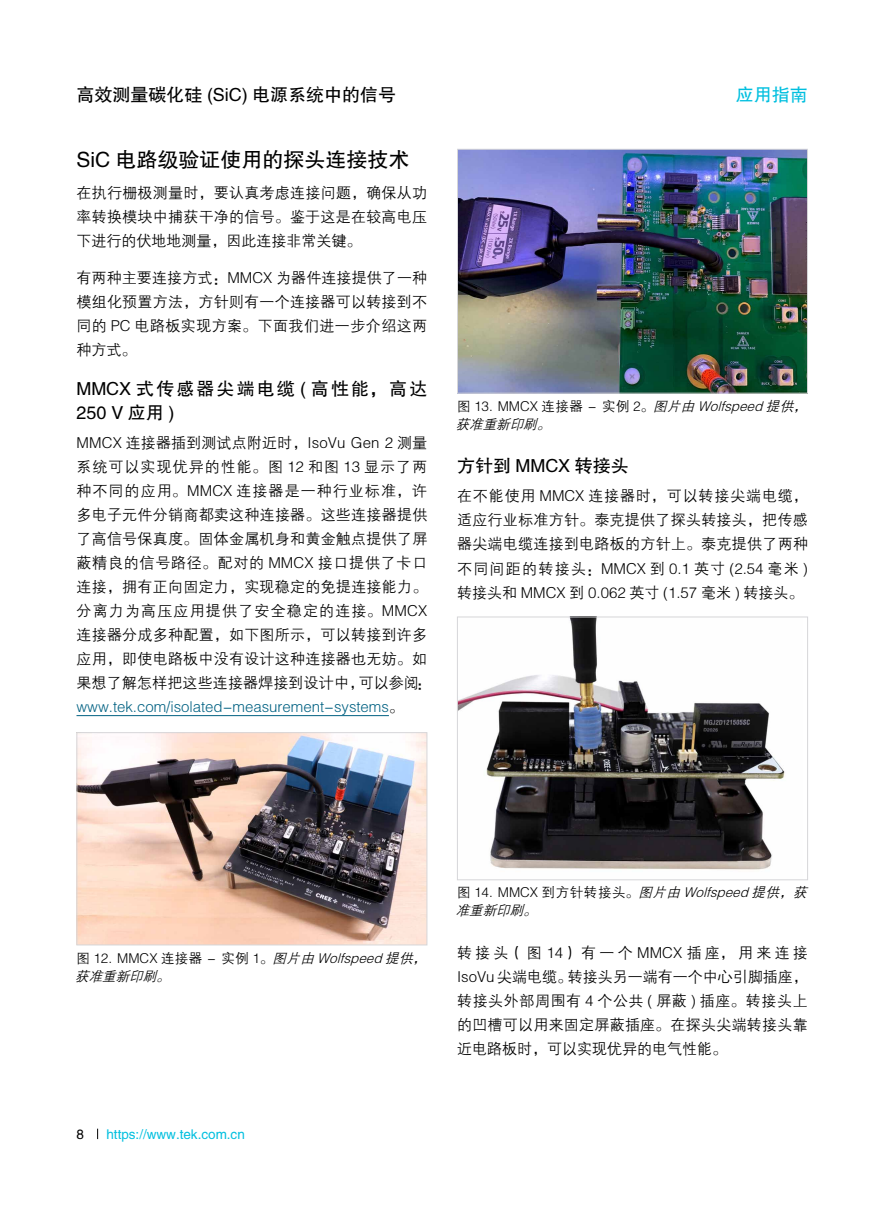
<style>
.page{position:relative;width:893px;height:1212px;background:#fff}
.page>*{position:absolute;margin:0;border:0;box-sizing:border-box;transform-origin:0 0}
.t1{font:21px "FZHTJW GB1 0";color:#000}
.t2{font:18px "FZHTJW GB1 0";color:#000}
.t3{font:18px/24px "FZHTJW GB1 0";letter-spacing:.115em;color:#000}
.t4{font:18px "FZHTJW GB1 0";color:#00bfdf}
.t5{font:15px/24px "FZZDXJW GB1 0";letter-spacing:.02em;color:#000;text-align:justify}
.t6{font:italic 13.5px/18px "FZZDXJW GB1 0";color:#000}
.t7{font:13.5px "FZHTJW GB1 0";color:#00bfdf}
.t8{font:13.5px "FZHTJW GB1 0";color:#000}
.s1{color:#006182}
.s2{font-style:normal}
</style>
<div class="page">
<hr style="left:76px;top:715px;width:313px;height:1px;background:#006182">
<img style="left:78px;top:734px;width:347px;height:209px">
<div style="left:76px;top:732px;width:351px;height:213px;border:1px solid #d6d6d9"></div>
<img style="left:459px;top:151px;width:347px;height:241px">
<div style="left:457px;top:149px;width:351px;height:245px;border:1px solid #d6d6d9"></div>
<img style="left:459px;top:619px;width:326px;height:251px">
<div style="left:457px;top:617px;width:351px;height:263px;border:1px solid #d6d6d9"></div>
<p class="t2" style="left:76px;top:84px;width:321px">高效测量碳化硅 (SiC) 电源系统中的信号</p>
<p class="t4" style="left:736px;top:84px;width:73px">应用指南</p>
<h1 class="t1" style="left:76px;top:148px;width:334px">SiC 电路级验证使用的探头连接技术</h1>
<p class="t5" style="left:76px;top:182px;width:352px">在执行栅极测量时，要认真考虑连接问题，确保从功率转换模块中捕获干净的信号。鉴于这是在较高电压下进行的伏地地测量，因此连接非常关键。</p>
<p class="t5" style="left:76px;top:266px;width:352px">有两种主要连接方式：MMCX 为器件连接提供了一种模组化预置方法，方针则有一个连接器可以转接到不同的 PC 电路板实现方案。下面我们进一步介绍这两种方式。</p>
<p class="t3" style="left:76px;top:377px;width:352px">MMCX 式传感器尖端电缆 ( 高性能，高达<br>250 V 应用 )</p>
<p class="t5" style="left:76px;top:432px;width:356px;text-align:left">MMCX 连接器插到测试点附近时，IsoVu Gen 2 测量系统可以实现优异的性能。图 12 和图 13 显示了两种不同的应用。MMCX 连接器是一种行业标准，许多电子元件分销商都卖这种连接器。这些连接器提供了高信号保真度。固体金属机身和黄金触点提供了屏蔽精良的信号路径。配对的 MMCX 接口提供了卡口连接，拥有正向固定力，实现稳定的免提连接能力。分离力为高压应用提供了安全稳定的连接。MMCX连接器分成多种配置，如下图所示，可以转接到许多应用，即使电路板中没有设计这种连接器也无妨。如果想了解怎样把这些连接器焊接到设计中，可以参阅：<span class="s1">www.tek.com/isolated-measurement-systems</span>。</p>
<p class="t6" style="left:456px;top:398px;width:356px"><span class="s2">图 13. MMCX 连接器 - 实例 2。</span>图片由Wolfspeed提供，获准重新印刷。</p>
<p class="t2" style="left:457px;top:455px;width:173px">方针到 MMCX 转接头</p>
<p class="t5" style="left:457px;top:485px;width:352px">在不能使用 MMCX 连接器时，可以转接尖端电缆，适应行业标准方针。泰克提供了探头转接头，把传感器尖端电缆连接到电路板的方针上。泰克提供了两种不同间距的转接头：MMCX 到 0.1 英寸 (2.54 毫米 )转接头和 MMCX 到 0.062 英寸 (1.57 毫米 ) 转接头。</p>
<p class="t6" style="left:75px;top:950px;width:356px"><span class="s2">图 12. MMCX 连接器 - 实例 1。</span>图片由Wolfspeed提供，获准重新印刷。</p>
<p class="t8" style="left:76px;top:1126px;width:9px">8</p>
<p class="t7" style="left:106px;top:1126px;width:140px">https://www.tek.com.cn</p>
<p class="t6" style="left:456px;top:884px;width:356px"><span class="s2">图 14. MMCX 到方针转接头。</span>图片由Wolfspeed提供，获准重新印刷。</p>
<p class="t5" style="left:457px;top:941px;width:352px">转接头（图14）有一个MMCX插座，用来连接IsoVu 尖端电缆。转接头另一端有一个中心引脚插座，转接头外部周围有 4 个公共 ( 屏蔽 ) 插座。转接头上的凹槽可以用来固定屏蔽插座。在探头尖端转接头靠近电路板时，可以实现优异的电气性能。</p>
</div>
